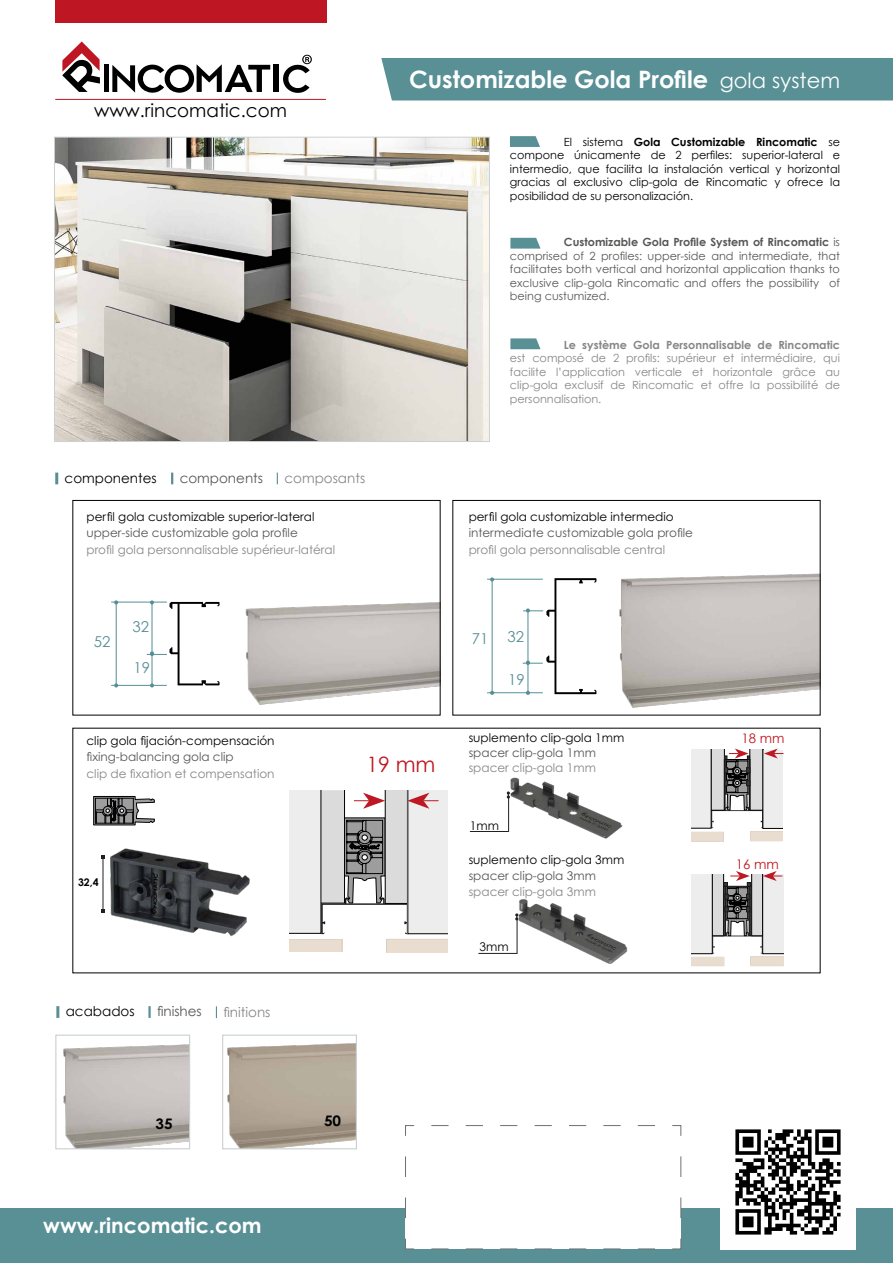
<style>
.page{position:relative;width:893px;height:1263px;background:#fff}
.page>*{position:absolute;margin:0;border:0;box-sizing:border-box;transform-origin:0 0}
.t1{font:700 24px "Century Gothic";color:#fff}
.t2{font:21.15px "Century Gothic";color:#be1720}
.t3{font:700 21px "Century Gothic";color:#fff}
.t4{font:18.3px "Century Gothic";color:#000}
.t5{font:15px "Century Gothic";color:#578f96}
.t6{font:700 14.55px "Century Gothic Pro";color:#000;scale:1.05 1}
.t7{font:13.5px "Century Gothic";color:#000}
.t8{font:13.5px "Century Gothic";color:#878787}
.t9{font:13.5px "Century Gothic";color:#575756}
.t10{font:13.2px "Century Gothic";color:#be1720}
.t11{font:12px "Century Gothic Pro";color:#000}
.t12{font:12px "Century Gothic Pro";color:#878787}
.t13{font:12px "Century Gothic Pro";color:#575656}
.t14{font:12px "Century Gothic";color:#000}
.t15{font:11.25px/13.5px "Century Gothic";color:#575756;text-align:justify}
.t16{font:11.25px/13.5px "Century Gothic";color:#000;text-align:justify}
.t17{font:11.25px/13.5px "Century Gothic";color:#878787;text-align:justify}
.t18{font:700 11.25px "Century Gothic";color:#878787}
.t19{font:700 10.5px "Century Gothic Pro";color:#000}
.s1{font-weight:400;font-size:21px}
.s2{font-weight:700}
</style>
<div class="page">
<img style="left:56px;top:139px;width:432px;height:301px">
<div style="left:54px;top:137px;width:436px;height:305px;border:1px solid #cbd1d3"></div>
<div style="left:381px;top:58px;width:512px;height:42px;background:#589096"></div>
<svg style="left:283px;top:55px;width:29px;height:38px"></svg>
<div style="left:274px;top:65px;width:5px;height:27px;background:#000"></div>
<hr style="left:104px;top:65px;width:4px;height:27px;background:#000">
<svg style="left:62px;top:42px;width:38px;height:50px"></svg>
<svg style="left:112px;top:64px;width:158px;height:29px"></svg>
<hr style="left:55px;top:99px;width:271px;height:1px;background:#be1622">
<div style="left:0;top:1209px;width:893px;height:54px;background:#589096"></div>
<svg style="left:216px;top:1006px;width:1px;height:12px"></svg>
<svg style="left:148px;top:1006px;width:3px;height:12px"></svg>
<svg style="left:56px;top:1006px;width:3px;height:12px"></svg>
<svg style="left:405px;top:1125px;width:277px;height:125px"></svg>
<img style="left:721px;top:1129px;width:134px;height:120px">
<div style="left:55px;top:0;width:271px;height:22px;background:#be1622"></div>
<svg style="left:510px;top:338px;width:31px;height:11px"></svg>
<svg style="left:510px;top:238px;width:31px;height:11px"></svg>
<svg style="left:510px;top:136px;width:30px;height:11px"></svg>
<svg style="left:171px;top:473px;width:2px;height:11px"></svg>
<svg style="left:55px;top:473px;width:3px;height:11px"></svg>
<img style="left:101px;top:818px;width:149px;height:119px">
<svg style="left:94px;top:796px;width:60px;height:29px"></svg>
<hr style="left:103px;top:857px;width:1px;height:54px;background:#20211f">
<img style="left:507px;top:777px;width:116px;height:62px">
<svg style="left:507px;top:791px;width:3px;height:7px"></svg>
<hr style="left:508px;top:797px;width:1px;height:35px;background:#21201e">
<hr style="left:470px;top:831px;width:39px;height:1px;background:#21201e">
<svg style="left:515px;top:913px;width:2px;height:7px"></svg>
<hr style="left:478px;top:953px;width:39px;height:1px;background:#21201e">
<img style="left:517px;top:899px;width:111px;height:64px">
<hr style="left:116px;top:602px;width:1px;height:83px;background:#578f96">
<hr style="left:111px;top:685px;width:56px;height:1px;background:#578f96">
<hr style="left:111px;top:602px;width:56px;height:1px;background:#578f96">
<img style="left:245px;top:602px;width:193px;height:103px">
<hr style="left:492px;top:579px;width:1px;height:114px;background:#578f96">
<hr style="left:487px;top:692px;width:56px;height:1px;background:#578f96">
<hr style="left:487px;top:579px;width:56px;height:1px;background:#578f96">
<img style="left:619px;top:573px;width:199px;height:135px">
<div style="left:73px;top:500px;width:367px;height:215px;border:1px solid #000"></div>
<div style="left:453px;top:500px;width:367px;height:215px;border:1px solid #000"></div>
<svg style="left:147px;top:600px;width:73px;height:87px"></svg>
<svg style="left:523px;top:578px;width:73px;height:117px"></svg>
<svg style="left:289px;top:790px;width:159px;height:162px"></svg>
<svg style="left:691px;top:748px;width:92px;height:93px"></svg>
<svg style="left:691px;top:871px;width:92px;height:95px"></svg>
<img style="left:63px;top:1044px;width:125px;height:103px">
<div style="left:55px;top:1034px;width:135px;height:115px;border:1px solid #cbd1d3"></div>
<img style="left:227px;top:1043px;width:128px;height:104px">
<div style="left:222px;top:1034px;width:135px;height:115px;border:1px solid #cbd1d3"></div>
<h3 class="t4" style="left:94px;top:98px;width:194px">www.rincomatic.com</h3>
<p class="t7" style="left:65px;top:468px;width:94px">componentes</p>
<p class="t9" style="left:180px;top:468px;width:85px">components</p>
<p class="t8" style="left:284px;top:468px;width:82px">composants</p>
<h1 class="t1" style="left:409px;top:61px;width:432px">Customizable Gola Profile <span class="s1">gola system</span></h1>
<p class="t16" style="left:510px;top:135px;width:332px;text-indent:54px">El sistema <span class="s2">Gola Customizable Rincomatic</span> se compone únicamente de 2 perfiles: superior-lateral e intermedio, que facilita la instalación vertical y horizontal gracias al exclusivo clip-gola de Rincomatic y ofrece la posibilidad de su personalización.</p>
<p class="t15" style="left:510px;top:235px;width:332px;text-indent:54px"><span class="s2">Customizable Gola Profile System of Rincomatic</span> is comprised of 2 profiles: upper-side and intermediate, that facilitates both vertical and horizontal application thanks to exclusive clip-gola Rincomatic and offers the possibility of being custumized.</p>
<p class="t18" style="left:564px;top:336px;width:278px">Le système Gola Personnalisable de Rincomatic</p>
<p class="t17" style="left:510px;top:351px;width:332px">est composé de 2 profils: supérieur et intermédiaire, qui facilite l’application verticale et horizontale grâce au clip-gola exclusif de Rincomatic et offre la possibilité de personnalisation.</p>
<p class="t11" style="left:87px;top:509px;width:229px">perfil gola customizable superior-lateral</p>
<p class="t11" style="left:469px;top:509px;width:206px">perfil gola customizable intermedio</p>
<p class="t13" style="left:87px;top:525px;width:213px">upper-side customizable gola profile</p>
<p class="t13" style="left:469px;top:525px;width:226px">intermediate customizable gola profile</p>
<p class="t12" style="left:87px;top:542px;width:250px">profil gola personnalisable supérieur-latéral</p>
<p class="t12" style="left:469px;top:542px;width:198px">profil gola personnalisable central</p>
<h3 class="t5" style="left:132px;top:616px;width:18px">32</h3>
<h3 class="t5" style="left:133px;top:657px;width:18px">19</h3>
<h3 class="t5" style="left:94px;top:631px;width:18px">52</h3>
<h3 class="t5" style="left:508px;top:626px;width:18px">32</h3>
<h3 class="t5" style="left:508px;top:669px;width:18px">19</h3>
<h3 class="t5" style="left:472px;top:628px;width:18px">71</h3>
<p class="t11" style="left:87px;top:733px;width:190px">clip gola fijación-compensación</p>
<p class="t13" style="left:87px;top:749px;width:149px">fixing-balancing gola clip</p>
<p class="t12" style="left:87px;top:766px;width:190px">clip de fixation et compensation</p>
<p class="t19" style="left:78px;top:876px;width:22px">32,4</p>
<p class="t7" style="left:66px;top:1002px;width:70px">acabados</p>
<p class="t9" style="left:157px;top:1002px;width:46px">finishes</p>
<p class="t8" style="left:223px;top:1002px;width:49px">finitions</p>
<h2 class="t2" style="left:366px;top:750px;width:71px">19 mm</h2>
<p class="t11" style="left:469px;top:730px;width:157px">suplemento clip-gola 1mm</p>
<p class="t13" style="left:469px;top:745px;width:129px">spacer clip-gola 1mm</p>
<p class="t12" style="left:469px;top:760px;width:129px">spacer clip-gola 1mm</p>
<p class="t14" style="left:470px;top:817px;width:31px">1mm</p>
<p class="t11" style="left:469px;top:852px;width:157px">suplemento clip-gola 3mm</p>
<p class="t13" style="left:469px;top:868px;width:129px">spacer clip-gola 3mm</p>
<p class="t12" style="left:469px;top:884px;width:129px">spacer clip-gola 3mm</p>
<p class="t14" style="left:479px;top:939px;width:31px">3mm</p>
<p class="t6" style="left:155px;top:1115px;width:18px">35</p>
<p class="t6" style="left:324px;top:1112px;width:18px">50</p>
<h3 class="t3" style="left:43px;top:1210px;width:220px">www.rincomatic.com</h3>
<p class="t10" style="left:741px;top:729px;width:44px">18 mm</p>
<p class="t10" style="left:736px;top:855px;width:45px">16 mm</p>
</div>
